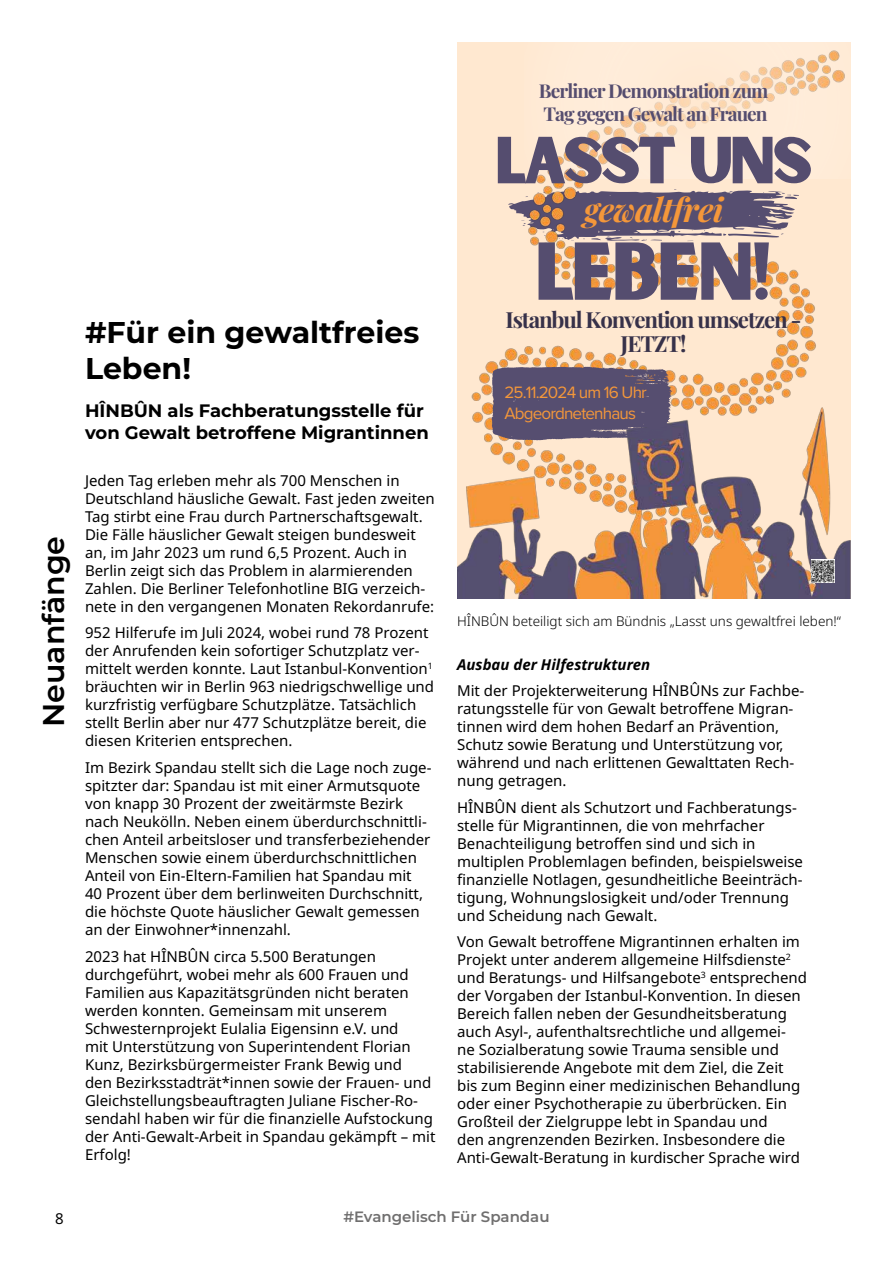
<style>
.page{position:relative;width:893px;height:1263px;background:#fff}
.page>*{position:absolute;margin:0;border:0;box-sizing:border-box;transform-origin:0 0}
.t1{font:78.15px "Sunborn Sans One";letter-spacing:-.05em;color:#554d6f}
.t2{font:63.45px "Sunborn Sans One";letter-spacing:-.05em;color:#554d6f}
.t3{font:italic 700 33px "Playfair Display";letter-spacing:-.025em;color:#f4973a}
.t4{font:700 30px/36px "Montserrat";color:#000}
.t5{font:600 30px "Montserrat";color:#000}
.t6{font:700 22.2px/23.7px "Playfair Display";letter-spacing:-.05em;color:#373149;text-align:center}
.t7{font:700 19.05px/22.8px "Playfair Display";letter-spacing:-.05em;color:#554d6f}
.t8{font:700 18px/21.6px "Montserrat";color:#000}
.t9{font:17.1px/20.2px "Proxima Nova";letter-spacing:-.05em;color:#f4973a}
.t10{font:15px/18px "Noto Sans";color:#000}
.t11{font:italic 700 15px "Noto Sans";color:#000}
.t12{font:600 15px "Montserrat";color:#706f6f}
.t13{font:300 13.5px "Noto Sans";color:#000}
</style>
<div class="page">
<img style="left:457px;top:47px;width:393px;height:552px">
<svg style="left:492px;top:367px;width:180px;height:73px;background:#5f5573"></svg>
<svg style="left:524px;top:43px;width:326px;height:135px;background:#fde6ce"></svg>
<img style="left:811px;top:559px;width:23px;height:23px">
<p class="t7" style="left:539px;top:78px;width:231px">Berliner Demonstration zum<br>Tag gegen Gewalt an Frauen</p>
<h3 class="t5" style="left:33px;top:727px;width:193px;rotate:-90deg">Neuanfänge</h3>
<h3 class="t4" style="left:85px;top:316px;width:336px">#Für ein gewaltfreies<br>Leben!</h3>
<p class="t8" style="left:85px;top:401px;width:345px">HÎNBÛN als Fachberatungsstelle für von Gewalt betroffene Migrantinnen</p>
<p class="t10" style="left:85px;top:472px;width:351px">Jeden Tag erleben mehr als 700 Menschen in Deutschland häusliche Gewalt. Fast jeden zweiten Tag stirbt eine Frau durch Partnerschaftsgewalt.<br>Die Fälle häuslicher Gewalt steigen bundesweit an, im Jahr 2023 um rund 6,5 Prozent. Auch in Berlin zeigt sich das Problem in alarmierenden Zahlen. Die Berliner Telefonhotline BIG verzeich&shy;nete in den vergangenen Monaten Rekordanrufe:</p>
<p class="t10" style="left:85px;top:624px;width:351px">952 Hilferufe im Juli 2024, wobei rund 78 Prozent der Anrufenden kein sofortiger Schutzplatz ver&shy;mittelt werden konnte. Laut Istanbul-Konvention<sup>1 </sup>bräuchten wir in Berlin 963 niedrigschwellige und kurzfristig verfügbare Schutzplätze. Tatsächlich stellt Berlin aber nur 477 Schutzplätze bereit, die diesen Kriterien entsprechen.</p>
<p class="t10" style="left:85px;top:759px;width:348px">Im Bezirk Spandau stellt sich die Lage noch zuge&shy;spitzter dar: Spandau ist mit einer Armutsquote von knapp 30 Prozent der zweitärmste Bezirk nach Neukölln. Neben einem überdurchschnittli&shy;chen Anteil arbeitsloser und transferbeziehender Menschen sowie einem überdurchschnittlichen Anteil von Ein-Eltern-Familien hat Spandau mit 40 Prozent über dem berlinweiten Durchschnitt, die höchste Quote häuslicher Gewalt gemessen an der Einwohner*innenzahl.</p>
<p class="t10" style="left:85px;top:947px;width:352px">2023 hat HÎNBÛN circa 5.500 Beratungen durchgeführt, wobei mehr als 600 Frauen und Familien aus Kapazitätsgründen nicht beraten werden konnten. Gemeinsam mit unserem Schwesternprojekt Eulalia Eigensinn e.V. und<br>mit Unterstützung von Superintendent Florian Kunz, Bezirksbürgermeister Frank Bewig und<br>den Bezirksstadträt*innen sowie der Frauen- und Gleichstellungsbeauftragten Juliane Fischer-Ro&shy;sendahl haben wir für die finanzielle Aufstockung der Anti-Gewalt-Arbeit in Spandau gekämpft – mit Erfolg!</p>
<h2 class="t2" style="left:495px;top:114px;width:320px">LASST UNS</h2>
<h3 class="t3" style="left:584px;top:184px;width:141px">gewaltfrei</h3>
<h1 class="t1" style="left:535px;top:215px;width:240px">LEBEN!</h1>
<h3 class="t6" style="left:506px;top:306px;width:297px">Istanbul Konvention umsetzen -<br>JETZT!</h3>
<p class="t9" style="left:504px;top:382px;width:144px">25.11.2024 um 16 Uhr<br>Abgeordnetenhaus</p>
<p class="t13" style="left:457px;top:613px;width:385px">HÎNBÛN beteiligt sich am Bündnis „Lasst uns gewaltfrei leben!“</p>
<p class="t11" style="left:457px;top:654px;width:194px">Ausbau der Hilfestrukturen</p>
<p class="t10" style="left:457px;top:682px;width:349px">Mit der Projekterweiterung HÎNBÛNs zur Fachbe&shy;ratungsstelle für von Gewalt betroffene Migran&shy;tinnen wird dem hohen Bedarf an Prävention, Schutz sowie Beratung und Unterstützung vor, während und nach erlittenen Gewalttaten Rech&shy;nung getragen.</p>
<p class="t10" style="left:457px;top:799px;width:347px">HÎNBÛN dient als Schutzort und Fachberatungs&shy;stelle für Migrantinnen, die von mehrfacher Benachteiligung betroffen sind und sich in multiplen Problemlagen befinden, beispielsweise finanzielle Notlagen, gesundheitliche Beeinträch&shy;tigung, Wohnungslosigkeit und/oder Trennung und Scheidung nach Gewalt.</p>
<p class="t10" style="left:457px;top:933px;width:351px">Von Gewalt betroffene Migrantinnen erhalten im Projekt unter anderem allgemeine Hilfsdienste<sup>2 </sup>und Beratungs- und Hilfsangebote<sup>3</sup> entsprechend der Vorgaben der Istanbul-Konvention. In diesen Bereich fallen neben der Gesundheitsberatung auch Asyl-, aufenthaltsrechtliche und allgemei&shy;ne Sozialberatung sowie Trauma sensible und stabilisierende Angebote mit dem Ziel, die Zeit bis zum Beginn einer medizinischen Behandlung oder einer Psychotherapie zu überbrücken. Ein Großteil der Zielgruppe lebt in Spandau und<br>den angrenzenden Bezirken. Insbesondere die Anti-Gewalt-Beratung in kurdischer Sprache wird</p>
<p class="t10" style="left:55px;top:1209px;width:10px">8</p>
<p class="t12" style="left:343px;top:1207px;width:208px">#Evangelisch Für Spandau</p>
</div>
